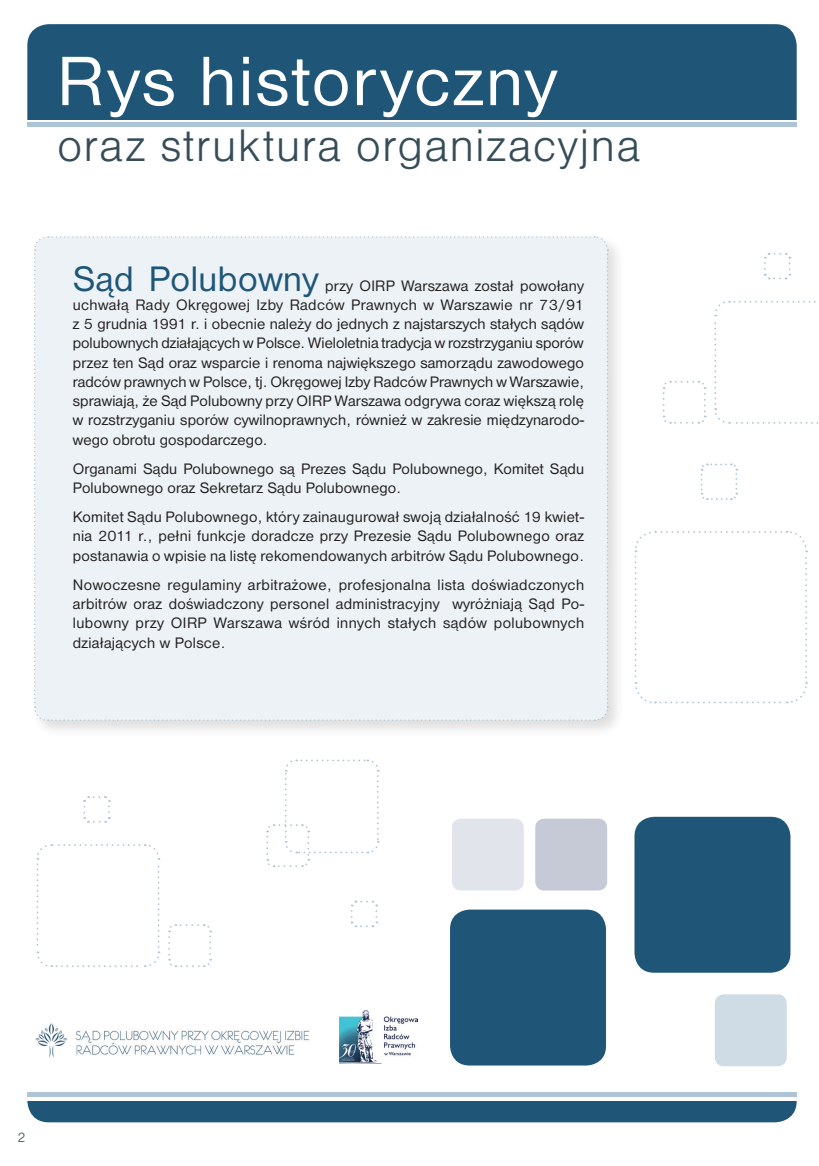
<style>
.page{position:relative;width:819px;height:1166px;background:#fff}
.page>*{position:absolute;margin:0;border:0;box-sizing:border-box;transform-origin:0 0}
.Tytul_dzialu{font:72.45px "Nimbus Sans DOT";letter-spacing:.035em;color:#fff}
.Tytul_dzialu-2{font:47.25px "Nimbus Sans DOT Ligh";letter-spacing:.02em;color:#364d59}
.TEXT{font:36.75px "Nimbus Sans DOT";letter-spacing:.015em;color:#1f5678}
.TEXT-2{font:15.75px/19.2px "Nimbus Sans DOT";letter-spacing:.01em;color:#231f20;text-align:justify}
.TEXT-3{font:14px "Nimbus Sans DOT Ligh";color:#364d59}
</style>
<div class="page">
<div style="left:27px;top:24px;width:769px;height:1098px;background:#1f5678;border-radius:21px"></div>
<div style="left:4px;top:120px;width:815px;height:981px;background:#fff"></div>
<div style="left:30px;top:232px;width:594px;height:505px;background:#231f20;opacity:.15"></div>
<div style="left:33px;top:236px;width:575px;height:485px;background:#ecf2f5"></div>
<div style="left:714px;top:994px;width:72px;height:72px;background:#cfdce6;border-radius:9px"></div>
<div style="left:452px;top:818px;width:71px;height:72px;background:#e1e4eb;border-radius:9px"></div>
<div style="left:535px;top:818px;width:72px;height:72px;background:#c5cad6;border-radius:9px"></div>
<div style="left:450px;top:909px;width:156px;height:156px;background:#1f5678;border-radius:20px"></div>
<div style="left:634px;top:817px;width:156px;height:156px;background:#1f5678;border-radius:20px"></div>
<svg style="left:83px;top:796px;width:28px;height:27px"></svg>
<svg style="left:168px;top:924px;width:44px;height:43px"></svg>
<svg style="left:36px;top:844px;width:124px;height:123px"></svg>
<svg style="left:351px;top:900px;width:27px;height:28px"></svg>
<svg style="left:266px;top:759px;width:113px;height:108px"></svg>
<img style="left:35px;top:1023px;width:275px;height:35px">
<img style="left:339px;top:1010px;width:78px;height:54px">
<div style="left:27px;top:122px;width:769px;height:5px;background:#acc4d5"></div>
<div style="left:27px;top:1092px;width:769px;height:5px;background:#acc4d5"></div>
<svg style="left:764px;top:253px;width:27px;height:27px"></svg>
<svg style="left:663px;top:381px;width:43px;height:43px"></svg>
<svg style="left:714px;top:301px;width:104px;height:123px"></svg>
<svg style="left:700px;top:463px;width:38px;height:37px"></svg>
<svg style="left:634px;top:531px;width:173px;height:173px"></svg>
<p class="Tytul_dzialu" style="left:57px;top:41px;width:500px">Rys historyczny</p>
<p class="Tytul_dzialu-2" style="left:57px;top:119px;width:584px">oraz struktura organizacyjna</p>
<p class="TEXT" style="left:73px;top:258px;width:247px">Sąd Polubowny</p>
<p class="TEXT-2" style="left:73px;top:276px;width:513px;text-indent:252px">przy OIRP Warszawa został powołany uchwałą Rady Okręgowej Izby Radców Prawnych w Warszawie nr 73/91 z 5 grudnia 1991 r. i obecnie należy do jednych z najstarszych stałych sądów polubownych działających w Polsce. Wieloletnia tradycja w rozstrzyganiu sporów przez ten Sąd oraz wsparcie i renoma największego samorządu zawodowego radców prawnych w Polsce, tj. Okręgowej Izby Radców Prawnych w Warszawie, sprawiają, że Sąd Polubowny przy OIRP Warszawa odgrywa coraz większą rolę w rozstrzyganiu sporów cywilnoprawnych, również w zakresie międzynarodo&shy;wego obrotu gospodarczego.</p>
<p class="TEXT-2" style="left:73px;top:459px;width:512px">Organami Sądu Polubownego są Prezes Sądu Polubownego, Komitet Sądu<br>Polubownego oraz Sekretarz Sądu Polubownego.</p>
<p class="TEXT-2" style="left:73px;top:507px;width:512px">Komitet Sądu Polubownego, który zainaugurował swoją działalność 19 kwiet&shy;nia 2011 r., pełni funkcje doradcze przy Prezesie Sądu Polubownego oraz postanawia o wpisie na listę rekomendowanych arbitrów Sądu Polubownego.</p>
<p class="TEXT-2" style="left:73px;top:575px;width:513px">Nowoczesne regulaminy arbitrażowe, profesjonalna lista doświadczonych arbitrów oraz doświadczony personel administracyjny wyróżniają Sąd Po&shy;lubowny przy OIRP Warszawa wśród innych stałych sądów polubownych działających w Polsce.</p>
<p class="TEXT-3" style="left:18px;top:1129px;width:9px">2</p>
</div>
